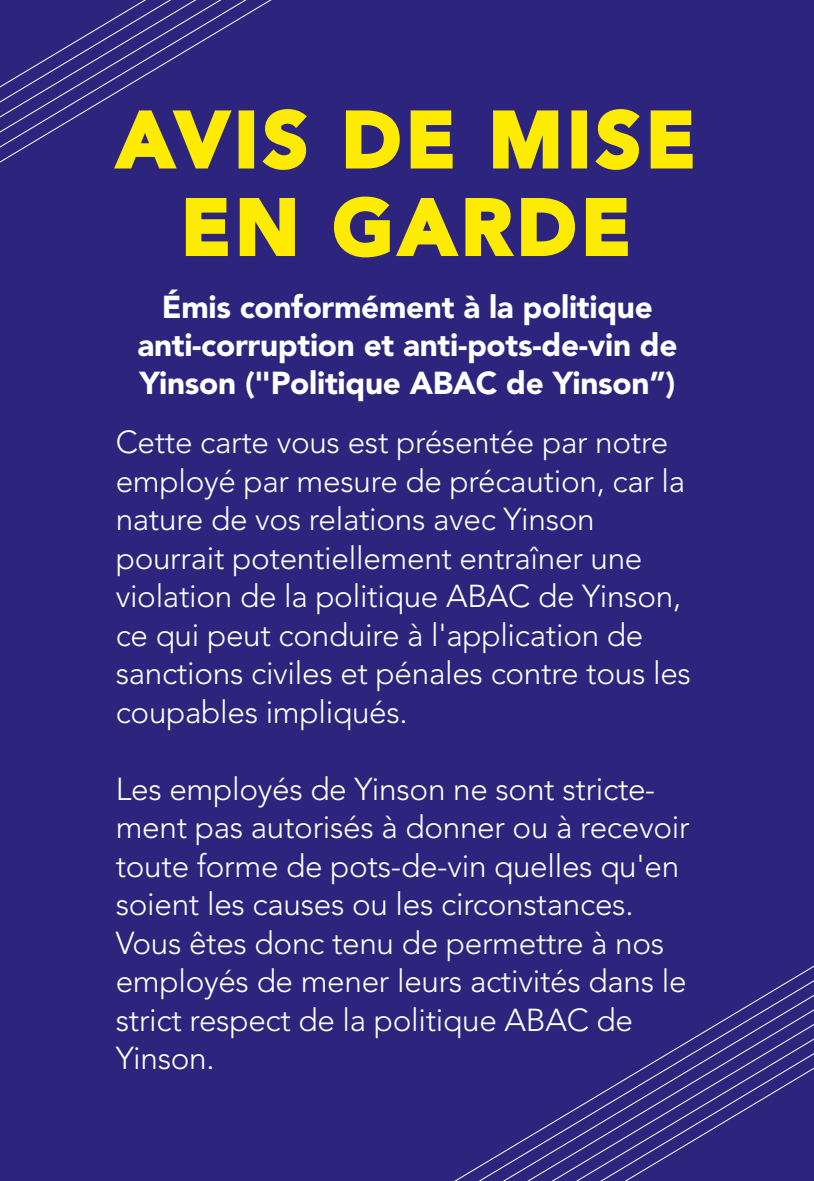
<style>
.page{position:relative;width:814px;height:1181px;background:#fff}
.page>*{position:absolute;margin:0;border:0;box-sizing:border-box;transform-origin:0 0}
.t1{font:900 77px/87.5px "Avenir LT Std";letter-spacing:.075em;color:#fdeb01;text-align:center}
.t2{font:300 31.5px/38.5px "Avenir LT Std";letter-spacing:-.01em;color:#fff}
.t3{font:900 31.5px/37.8px "Avenir LT Std";letter-spacing:-.01em;color:#fff;text-align:center}
</style>
<div class="page">
<div style="left:0;top:0;width:813px;height:1181px;background:#2d257d"></div>
<svg style="left:0;top:0;width:272px;height:169px"></svg>
<svg style="left:454px;top:966px;width:359px;height:215px"></svg>
<svg style="left:112px;top:109px;width:122px;height:60px"></svg>
<div style="left:238px;top:110px;width:16px;height:58px;border:4px solid #fdeb02"></div>
<svg style="left:260px;top:107px;width:47px;height:63px"></svg>
<svg style="left:345px;top:110px;width:55px;height:59px"></svg>
<svg style="left:410px;top:110px;width:43px;height:59px"></svg>
<svg style="left:493px;top:110px;width:66px;height:59px"></svg>
<div style="left:571px;top:110px;width:16px;height:58px;border:4px solid #fdeb02"></div>
<svg style="left:595px;top:109px;width:45px;height:61px"></svg>
<svg style="left:650px;top:110px;width:43px;height:59px"></svg>
<svg style="left:185px;top:198px;width:43px;height:58px"></svg>
<svg style="left:239px;top:198px;width:56px;height:58px"></svg>
<svg style="left:334px;top:196px;width:241px;height:62px"></svg>
<svg style="left:585px;top:198px;width:43px;height:58px"></svg>
<h1 class="t1" style="left:117px;top:96px;width:579px">AVIS DE MISE<br>EN GARDE</h1>
<p class="t3" style="left:137px;top:288px;width:541px">Émis conformément à la politique anti-corruption et anti-pots-de-vin de<br>Yinson ("Politique ABAC de Yinson”)</p>
<p class="t2" style="left:116px;top:423px;width:576px">Cette carte vous est présentée par notre employé par mesure de précaution, car la nature de vos relations avec Yinson pourrait potentiellement entraîner une violation de la politique ABAC de Yinson, ce qui peut conduire à l'application de sanctions civiles et pénales contre tous les coupables impliqués.</p>
<p class="t2" style="left:116px;top:770px;width:575px">Les employés de Yinson ne sont stricte&shy;ment pas autorisés à donner ou à recevoir toute forme de pots-de-vin quelles qu'en soient les causes ou les circonstances.<br>Vous êtes donc tenu de permettre à nos employés de mener leurs activités dans le strict respect de la politique ABAC de Yinson.</p>
</div>
